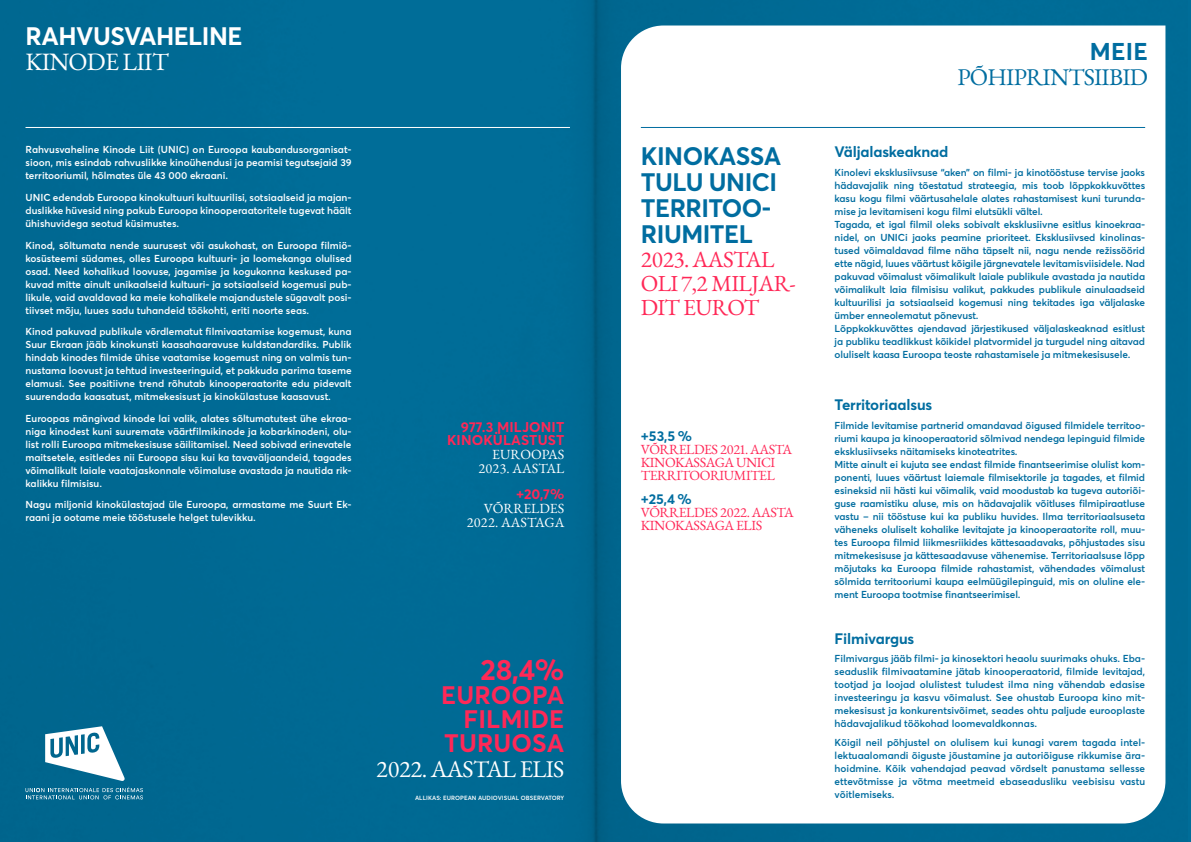
<style>
.page{position:relative;width:1191px;height:842px;background:#006d98}
.page>*{position:absolute;margin:0;border:0;box-sizing:border-box;transform-origin:0 0}
.t1{font:700 29px "Averta Std";color:#ff2857}
.t2{font:700 25px/26px "Averta Std";letter-spacing:-.02em;color:#006da0}
.t3{font:700 25px/24px "Averta Std";letter-spacing:.01em;color:#ff2857;text-align:right}
.t4{font:700 25px "Averta Std";letter-spacing:-.02em;color:#fff}
.t5{font:25px "EB Garamond";letter-spacing:-.03em;color:#fff}
.t6{font:24px "EB Garamond";letter-spacing:-.03em;color:#fff}
.t7{font:24px "EB Garamond";letter-spacing:-.03em;color:#006da0}
.t8{font:700 24px "Averta Std";color:#006da0}
.t9{font:23px/24px "EB Garamond";letter-spacing:-.03em;color:#ff2857}
.t10{font:700 15px "Averta Std";letter-spacing:-.01em;color:#006da0}
.t11{font:14px/13px "EB Garamond";letter-spacing:-.03em;color:#ff2857}
.t12{font:14px/14px "EB Garamond";color:#fff;text-align:right}
.t13{font:700 14px/13px "Averta Std";letter-spacing:.01em;color:#ff2857;text-align:right}
.t14{font:700 14px "Averta Std";color:#006da0}
.t15{font:600 10px/13px "Averta Std";letter-spacing:-.01em;color:#006da0}
.t16{font:600 10px/13px "Averta Std";color:#fff;text-align:justify}
.t17{font:600 6px "Averta Std";letter-spacing:.01em;color:#fff}
</style>
<div class="page">
<svg style="left:45px;top:726px;width:80px;height:55px"></svg>
<svg style="left:26px;top:787px;width:117px;height:12px"></svg>
<hr style="left:26px;top:127px;width:544px;height:1px;background:#fff">
<div style="left:621px;top:26px;width:544px;height:797px;background:#fff"></div>
<hr style="left:641px;top:127px;width:504px;height:1px;background:#006da0">
<h2 class="t4" style="left:26px;top:20px;width:218px">RAHVUSVAHELINE</h2>
<h2 class="t5" style="left:26px;top:45px;width:145px">KINODE LIIT</h2>
<p class="t16" style="left:26px;top:143px;width:327px">Rahvusvaheline Kinode Liit (UNIC) on Euroopa kaubandusorganisat&shy;sioon, mis esindab rahvuslikke kinoühendusi ja peamisi tegutsejaid 39 territooriumil, hõlmates üle 43 000 ekraani.</p>
<p class="t16" style="left:26px;top:191px;width:327px">UNIC edendab Euroopa kinokultuuri kultuurilisi, sotsiaalseid ja majan&shy;duslikke hüvesid ning pakub Euroopa kinooperaatoritele tugevat häält ühishuvidega seotud küsimustes.</p>
<p class="t16" style="left:26px;top:238px;width:328px">Kinod, sõltumata nende suurusest või asukohast, on Euroopa filmiö&shy;kosüsteemi südames, olles Euroopa kultuuri- ja loomekanga olulised osad. Need kohalikud loovuse, jagamise ja kogukonna keskused pa&shy;kuvad mitte ainult unikaalseid kultuuri- ja sotsiaalseid kogemusi pub&shy;likule, vaid avaldavad ka meie kohalikele majandustele sügavalt posi&shy;tiivset mõju, luues sadu tuhandeid töökohti, eriti noorte seas.</p>
<p class="t16" style="left:26px;top:325px;width:328px">Kinod pakuvad publikule võrdlematut filmivaatamise kogemust, kuna Suur Ekraan jääb kinokunsti kaasahaaravuse kuldstandardiks. Publik hindab kinodes filmide ühise vaatamise kogemust ning on valmis tun&shy;nustama loovust ja tehtud investeeringuid, et pakkuda parima taseme elamusi. See positiivne trend rõhutab kinooperaatorite edu pidevalt suurendada kaasatust, mitmekesisust ja kinokülastuse kaasavust.</p>
<p class="t16" style="left:26px;top:411px;width:328px">Euroopas mängivad kinode lai valik, alates sõltumatutest ühe ekraa&shy;niga kinodest kuni suuremate väärtfilmikinode ja kobarkinodeni, olu&shy;list rolli Euroopa mitmekesisuse säilitamisel. Need sobivad erinevatele maitsetele, esitledes nii Euroopa sisu kui ka tavaväljaandeid, tagades võimalikult laiale vaatajaskonnale võimaluse avastada ja nautida rik&shy;kalikku filmisisu.</p>
<p class="t16" style="left:26px;top:498px;width:327px">Nagu miljonid kinokülastajad üle Euroopa, armastame me Suurt Ek&shy;raani ja ootame meie tööstusele helget tulevikku.</p>
<h3 class="t13" style="left:447px;top:420px;width:119px">977.3 MILJONIT<br>KINOKÜLASTUST</h3>
<h3 class="t12" style="left:478px;top:447px;width:87px">EUROOPAS<br>2023. AASTAL</h3>
<h3 class="t13" style="left:516px;top:487px;width:50px">+20,7%</h3>
<h3 class="t12" style="left:467px;top:501px;width:99px">VÕRRELDES<br>2022. AASTAGA</h3>
<h1 class="t1" style="left:480px;top:651px;width:85px">28,4%</h1>
<h2 class="t3" style="left:441px;top:682px;width:124px">EUROOPA<br>FILMIDE<br>TURUOSA</h2>
<h3 class="t6" style="left:376px;top:753px;width:190px">2022. AASTAL ELIS</h3>
<p class="t17" style="left:415px;top:794px;width:151px">ALLIKAS: EUROPEAN AUDIOVISUAL OBSERVATORY</p>
<h2 class="t2" style="left:641px;top:143px;width:142px">KINOKASSA<br>TULU UNICI<br>TERRITOO-<br>RIUMITEL</h2>
<h3 class="t9" style="left:641px;top:247px;width:156px">2023. AASTAL<br>OLI 7,2 MILJAR-<br>DIT EUROT</h3>
<h3 class="t14" style="left:641px;top:427px;width:53px">+53,5 %</h3>
<h3 class="t11" style="left:641px;top:443px;width:153px">VÕRRELDES 2021. AASTA<br>KINOKASSAGA UNICI<br>TERRITOORIUMITEL</h3>
<h3 class="t14" style="left:641px;top:490px;width:53px">+25,4 %</h3>
<h3 class="t11" style="left:641px;top:506px;width:155px">VÕRRELDES 2022. AASTA<br>KINOKASSAGA ELIS</h3>
<h3 class="t8" style="left:1090px;top:36px;width:59px">MEIE</h3>
<h3 class="t7" style="left:957px;top:61px;width:192px">PÕHIPRINTSIIBID</h3>
<h3 class="t10" style="left:834px;top:142px;width:115px">Väljalaskeaknad</h3>
<p class="t15" style="left:834px;top:166px;width:312px">Kinolevi eksklusiivsuse “aken” on filmi- ja kinotööstuse tervise jaoks hädavajalik ning tõestatud strateegia, mis toob lõppkokkuvõttes kasu kogu filmi väärtusahelale alates rahastamisest kuni turunda&shy;mise ja levitamiseni kogu filmi elutsükli vältel.<br>Tagada, et igal filmil oleks sobivalt eksklusiivne esitlus kinoekraa&shy;nidel, on UNICi jaoks peamine prioriteet. Eksklusiivsed kinolinas&shy;tused võimaldavad filme näha täpselt nii, nagu nende režissöörid ette nägid, luues väärtust kõigile järgnevatele levitamisviisidele. Nad pakuvad võimalust võimalikult laiale publikule avastada ja nautida võimalikult laia filmisisu valikut, pakkudes publikule ainulaadseid kultuurilisi ja sotsiaalseid kogemusi ning tekitades iga väljalaske ümber enneolematut põnevust.<br>Lõppkokkuvõttes ajendavad järjestikused väljalaskeaknad esitlust ja publiku teadlikkust kõikidel platvormidel ja turgudel ning aitavad oluliselt kaasa Euroopa teoste rahastamisele ja mitmekesisusele.</p>
<h3 class="t10" style="left:834px;top:395px;width:99px">Territoriaalsus</h3>
<p class="t15" style="left:834px;top:419px;width:312px">Filmide levitamise partnerid omandavad õigused filmidele territoo&shy;riumi kaupa ja kinooperaatorid sõlmivad nendega lepinguid filmide eksklusiivseks näitamiseks kinoteatrites.<br>Mitte ainult ei kujuta see endast filmide finantseerimise olulist kom&shy;ponenti, luues väärtust laiemale filmisektorile ja tagades, et filmid esineksid nii hästi kui võimalik, vaid moodustab ka tugeva autoriõi&shy;guse raamistiku aluse, mis on hädavajalik võitluses filmipiraatluse vastu – nii tööstuse kui ka publiku huvides. Ilma territoriaalsuseta väheneks oluliselt kohalike levitajate ja kinooperaatorite roll, muu&shy;tes Euroopa filmid liikmesriikides kättesaadavaks, põhjustades sisu mitmekesisuse ja kättesaadavuse vähenemise. Territoriaalsuse lõpp mõjutaks ka Euroopa filmide rahastamist, vähendades võimalust sõlmida territooriumi kaupa eelmüügilepinguid, mis on oluline ele&shy;ment Euroopa tootmise finantseerimisel.</p>
<h3 class="t10" style="left:834px;top:629px;width:81px">Filmivargus</h3>
<p class="t15" style="left:834px;top:652px;width:312px;text-align:justify">Filmivargus jääb filmi- ja kinosektori heaolu suurimaks ohuks. Eba&shy;seaduslik filmivaatamine jätab kinooperaatorid, filmide levitajad, tootjad ja loojad olulistest tuludest ilma ning vähendab edasise investeeringu ja kasvu võimalust. See ohustab Euroopa kino mit&shy;mekesisust ja konkurentsivõimet, seades ohtu paljude eurooplaste hädavajalikud töökohad loomevaldkonnas.</p>
<p class="t15" style="left:834px;top:736px;width:312px;text-align:justify">Kõigil neil põhjustel on olulisem kui kunagi varem tagada intel&shy;lektuaalomandi õiguste jõustamine ja autoriõiguse rikkumise ära&shy;hoidmine. Kõik vahendajad peavad võrdselt panustama sellesse ettevõtmisse ja võtma meetmeid ebaseadusliku veebisisu vastu võitlemiseks.</p>
</div>
